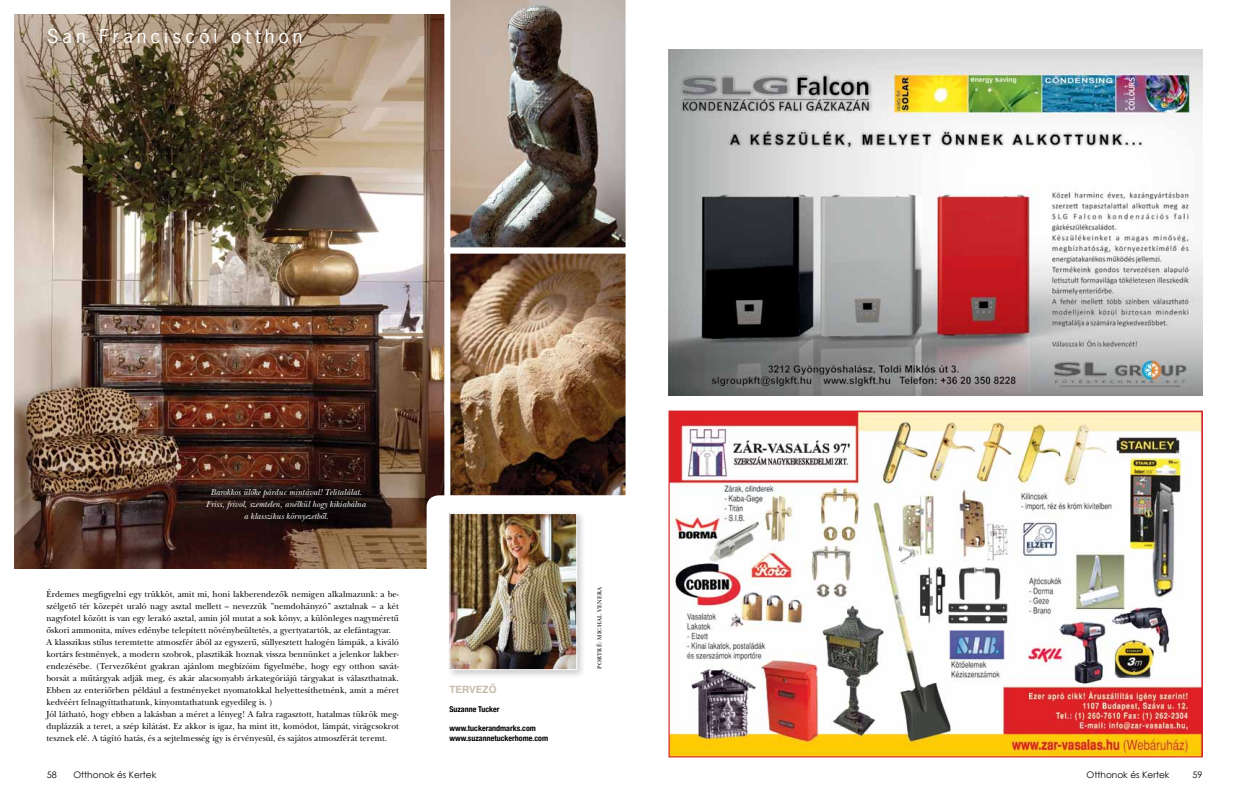
<style>
.page{position:relative;width:1248px;height:808px;background:#fff}
.page>*{position:absolute;margin:0;border:0;box-sizing:border-box;transform-origin:0 0}
.t1{font:18px "News Gothic H Regular";letter-spacing:.19em;color:#fff;scale:1.1 1}
.t2{font:700 10px "Helvetica";color:#c6bbaa}
.t3{font:9px/12px "H New Baskerville Roman";letter-spacing:.005em;color:#000;scale:.95 1}
.t4{font:italic 9px/12px "H New Baskerville";letter-spacing:.005em;color:#fff;text-align:center;scale:.95 1}
.t5{font:9px "Century Gothic";color:#000}
.t6{font:700 condensed 8px/9.6px "Helvetica Neue";color:#000}
.t7{font:6px "H New Baskerville Roman";letter-spacing:.05em;color:#000}
</style>
<div class="page">
<img style="left:14px;top:14px;width:430px;height:555px">
<img style="left:451px;top:254px;width:173px;height:241px">
<div style="left:444px;top:247px;width:187px;height:255px;border:6px solid #fff"></div>
<svg style="left:444px;top:0;width:187px;height:253px;background:#92877f"></svg>
<div style="left:426px;top:495px;width:230px;height:105px;background:#fff;border-radius:12px"></div>
<div style="left:446px;top:509px;width:139px;height:170px;background:#000;opacity:.2"></div>
<img style="left:451px;top:515px;width:124px;height:153px">
<div style="left:449px;top:513px;width:128px;height:157px;border:1px solid #fff"></div>
<img style="left:669px;top:50px;width:533px;height:345px">
<img style="left:670px;top:413px;width:530px;height:342px">
<h1 class="t1" style="left:47px;top:25px;width:234px">San Franciscói otthon</h1>
<p class="t4" style="left:206px;top:486px;width:169px">Barokkos ülôke párduc mintával! Telitalálat.<br>Friss, frivol, szemtelen, anélkül hogy kikiabálna a klasszikus környezetbôl.</p>
<p class="t3" style="left:46px;top:588px;width:372px">Érdemes megfigyelni egy trükköt, amit mi, honi lakberendezôk nemigen alkalmazunk: a be&shy;szélgetô tér közepét uraló nagy asztal mellett – nevezzük ”nemdohányzó” asztalnak – a két nagyfotel között is van egy lerakó asztal, amin jól mutat a sok könyv, a különleges nagyméretû ôskori ammonita, míves edénybe telepített növénybeültetés, a gyertyatartók, az elefántagyar.<br>A klasszikus stílus teremtette atmoszfér ából az egyszerû, süllyesztett halogén lámpák, a kiváló kortárs festmények, a modern szobrok, plasztikák hoznak vissza bennünket a jelenkor lakber&shy;endezésébe. (Tervezôként gyakran ajánlom megbízóim figyelmébe, hogy egy otthon savát&shy;borsát a mûtárgyak adják meg, és akár alacsonyabb árkategóriájú tárgyakat is választhatnak.<br>Ebben az enteriôrben például a festményeket nyomatokkal helyettesíthetnénk, amit a méret kedvéért felnagyíttathatunk, kinyomtathatunk egyedileg is. )<br>Jól látható, hogy ebben a lakásban a méret a lényeg! A falra ragasztott, hatalmas tükrök meg&shy;duplázzák a teret, a szép kilátást. Ez akkor is igaz, ha mint itt, komódot, lámpát, virágcsokrot tesznek elé. A tágító hatás, és a sejtelmesség így is érvényesül, és sajátos atmoszférát teremt.</p>
<p class="t5" style="left:47px;top:769px;width:11px">58</p>
<p class="t5" style="left:73px;top:769px;width:84px">Otthonok és Kertek</p>
<p class="t2" style="left:449px;top:681px;width:49px">TERVEZŐ</p>
<p class="t6" style="left:449px;top:704px;width:52px">Suzanne Tucker</p>
<p class="t6" style="left:449px;top:723px;width:100px">www.tuckerandmarks.com www.suzannetuckerhome.com</p>
<p class="t7" style="left:596px;top:669px;width:84px;rotate:-90deg">Portré: Michal Venera</p>
<p class="t5" style="left:1086px;top:769px;width:84px">Otthonok és Kertek</p>
<p class="t5" style="left:1192px;top:769px;width:11px">59</p>
</div>
